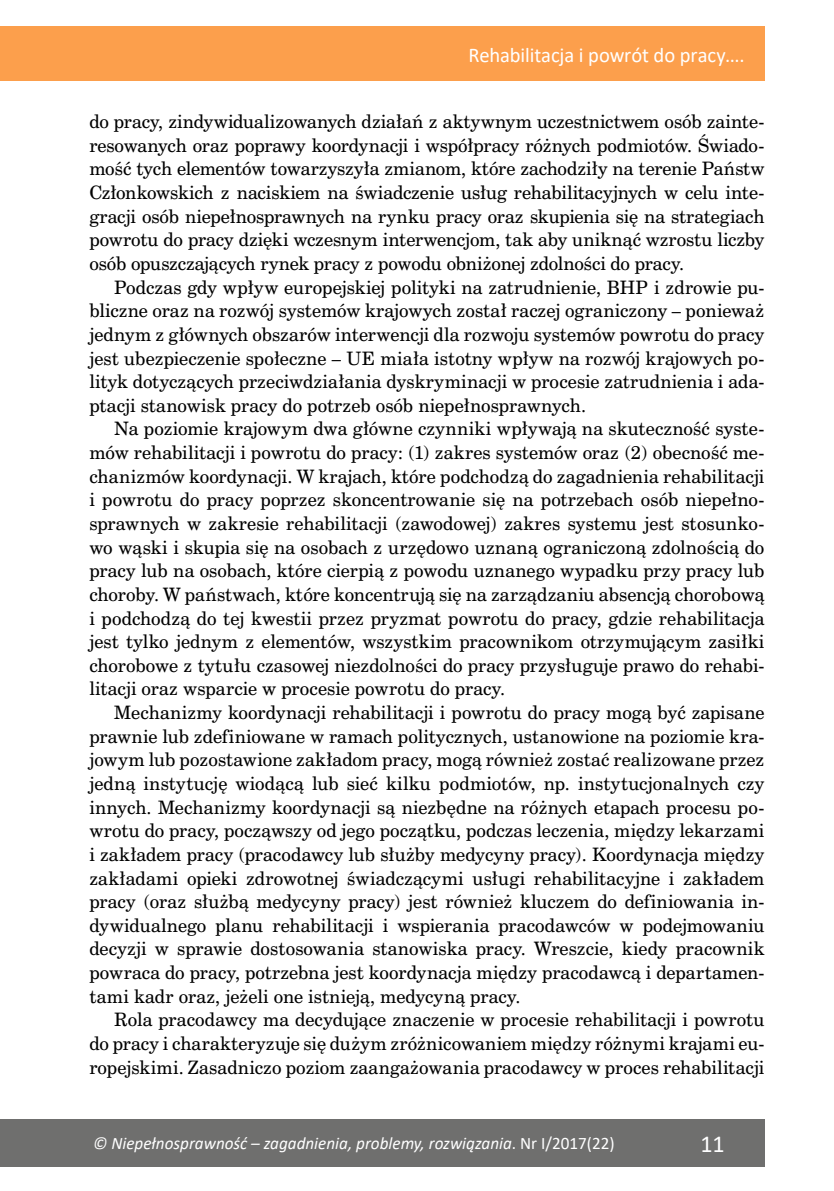
<style>
.page{position:relative;width:834px;height:1191px;background:#fff}
.page>*{position:absolute;margin:0;border:0;box-sizing:border-box;transform-origin:0 0}
.t1{font:24.5px "Calibri";color:#fff}
.t2{font:21px "Calibri";letter-spacing:-.005em;color:#fff}
.t3{font:17.5px/23.6px "Cent Schbook PL";letter-spacing:.005em;color:#000;text-align:justify}
.t4{font:italic 17.5px "Calibri";color:#fff}
.s1{font-style:normal}
</style>
<div class="page">
<div style="left:0;top:1119px;width:764px;height:47px;background:#6f6f6e"></div>
<div style="left:0;top:26px;width:764px;height:55px;background:#fc9f4c"></div>
<p class="t2" style="left:468px;top:40px;width:277px">Rehabilitacja i powrót do pracy....</p>
<p class="t3" style="left:89px;top:110px;width:676px">do pracy, zindywidualizowanych działań z aktywnym uczestnictwem osób zainte&shy;resowanych oraz poprawy koordynacji i współpracy różnych podmiotów. Świado&shy;mość tych elementów towarzyszyła zmianom, które zachodziły na terenie Państw Członkowskich z naciskiem na świadczenie usług rehabilitacyjnych w celu inte&shy;gracji osób niepełnosprawnych na rynku pracy oraz skupienia się na strategiach powrotu do pracy dzięki wczesnym interwencjom, tak aby uniknąć wzrostu liczby osób opuszczających rynek pracy z powodu obniżonej zdolności do pracy.</p>
<p class="t3" style="left:89px;top:275px;width:676px;text-indent:25px">Podczas gdy wpływ europejskiej polityki na zatrudnienie, BHP i zdrowie pu&shy;bliczne oraz na rozwój systemów krajowych został raczej ograniczony – ponieważ jednym z głównych obszarów interwencji dla rozwoju systemów powrotu do pracy jest ubezpieczenie społeczne – UE miała istotny wpływ na rozwój krajowych po&shy;lityk dotyczących przeciwdziałania dyskryminacji w procesie zatrudnienia i ada&shy;ptacji stanowisk pracy do potrzeb osób niepełnosprawnych.</p>
<p class="t3" style="left:89px;top:417px;width:676px;text-indent:25px">Na poziomie krajowym dwa główne czynniki wpływają na skuteczność syste&shy;mów rehabilitacji i powrotu do pracy: (1) zakres systemów oraz (2) obecność me&shy;chanizmów koordynacji. W krajach, które podchodzą do zagadnienia rehabilitacji i powrotu do pracy poprzez skoncentrowanie się na potrzebach osób niepełno&shy;sprawnych w zakresie rehabilitacji (zawodowej) zakres systemu jest stosunko&shy;wo wąski i skupia się na osobach z urzędowo uznaną ograniczoną zdolnością do pracy lub na osobach, które cierpią z powodu uznanego wypadku przy pracy lub choroby. W państwach, które koncentrują się na zarządzaniu absencją chorobową i podchodzą do tej kwestii przez pryzmat powrotu do pracy, gdzie rehabilitacja jest tylko jednym z elementów, wszystkim pracownikom otrzymującym zasiłki chorobowe z tytułu czasowej niezdolności do pracy przysługuje prawo do rehabi&shy;litacji oraz wsparcie w procesie powrotu do pracy.</p>
<p class="t3" style="left:89px;top:700px;width:676px;text-indent:25px">Mechanizmy koordynacji rehabilitacji i powrotu do pracy mogą być zapisane prawnie lub zdefiniowane w ramach politycznych, ustanowione na poziomie kra&shy;jowym lub pozostawione zakładom pracy, mogą również zostać realizowane przez jedną instytucję wiodącą lub sieć kilku podmiotów, np. instytucjonalnych czy innych. Mechanizmy koordynacji są niezbędne na różnych etapach procesu po&shy;wrotu do pracy, począwszy od jego początku, podczas leczenia, między lekarzami i zakładem pracy (pracodawcy lub służby medycyny pracy). Koordynacja między zakładami opieki zdrowotnej świadczącymi usługi rehabilitacyjne i zakładem pracy (oraz służbą medycyny pracy) jest również kluczem do definiowania in&shy;dywidualnego planu rehabilitacji i wspierania pracodawców w podejmowaniu decyzji w sprawie dostosowania stanowiska pracy. Wreszcie, kiedy pracownik powraca do pracy, potrzebna jest koordynacja między pracodawcą i departamen&shy;tami kadr oraz, jeżeli one istnieją, medycyną pracy.</p>
<p class="t3" style="left:89px;top:1007px;width:676px;text-indent:25px">Rola pracodawcy ma decydujące znaczenie w procesie rehabilitacji i powrotu do pracy i charakteryzuje się dużym zróżnicowaniem między różnymi krajami eu&shy;ropejskimi. Zasadniczo poziom zaangażowania pracodawcy w proces rehabilitacji</p>
<p class="t4" style="left:93px;top:1131px;width:523px">© Niepełnosprawność – zagadnienia, problemy, rozwiązania<span class="s1">. Nr I/2017(22)</span></p>
<h1 class="t1" style="left:700px;top:1126px;width:26px">11</h1>
</div>
